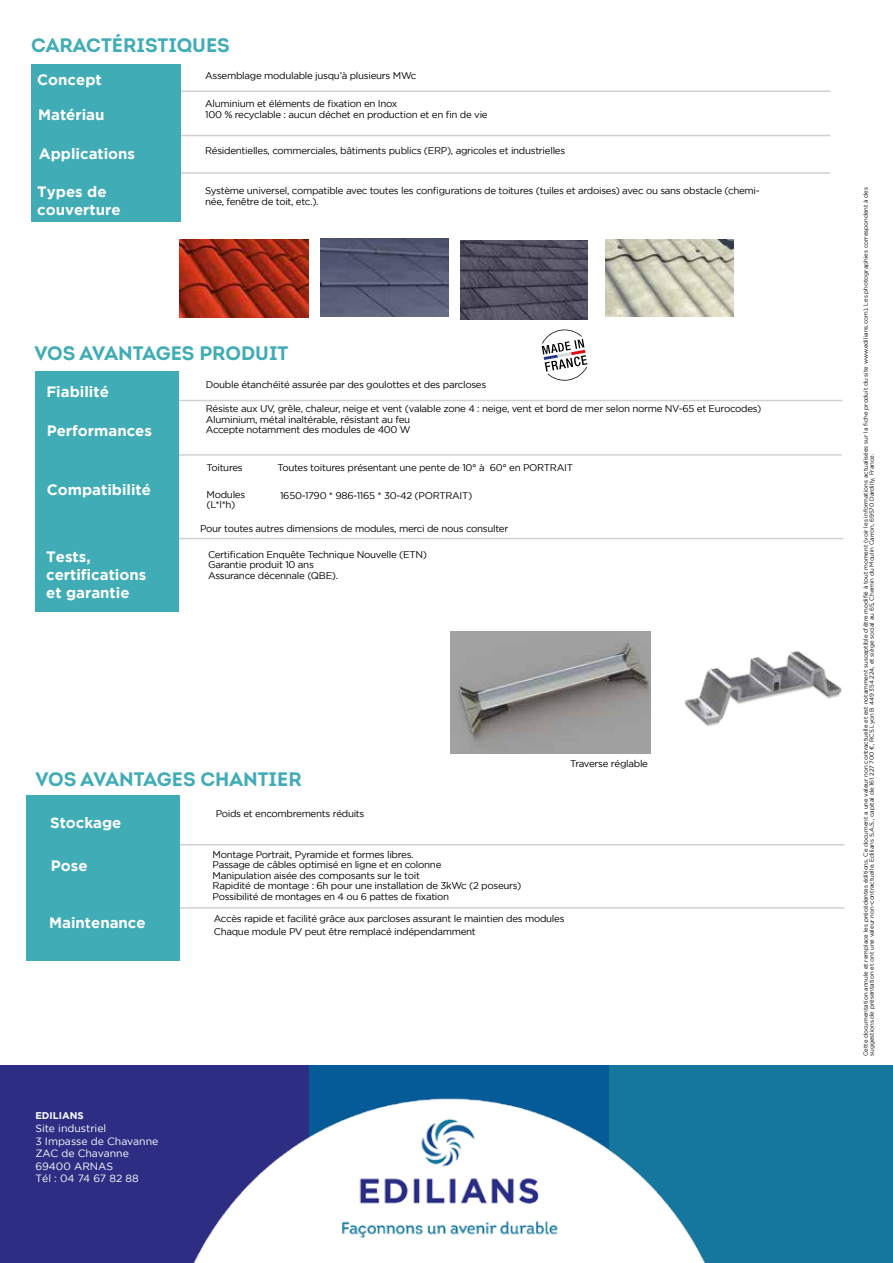
<style>
.page{position:relative;width:893px;height:1263px;background:#fff}
.page>*{position:absolute;margin:0;border:0;box-sizing:border-box;transform-origin:0 0}
.t1{font:700 19.5px "Intro";color:#40acb6}
.t2{font:700 15px/18px "Gotham";color:#fff}
.t3{font:10.5px/12.6px "Gotham";color:#fff}
.t4{font:9.75px/10.5px "Gotham";letter-spacing:-.03em;color:#000}
.t5{font:700 9.75px "Gotham";color:#fff}
.t6{font:6px/6px "Gotham";color:#000}
</style>
<div class="page">
<hr style="left:90px;top:907px;width:755px;height:2px;background:#d0d0d0">
<hr style="left:90px;top:844px;width:755px;height:1px;background:#d0d0d0">
<hr style="left:88px;top:538px;width:755px;height:1px;background:#d0d0d0">
<hr style="left:88px;top:454px;width:753px;height:2px;background:#d0d0d0">
<hr style="left:89px;top:400px;width:753px;height:1px;background:#d0d0d0">
<hr style="left:77px;top:172px;width:753px;height:2px;background:#d0d0d0">
<hr style="left:77px;top:135px;width:753px;height:1px;background:#d0d0d0">
<hr style="left:77px;top:90px;width:753px;height:2px;background:#d0d0d0">
<div style="left:27px;top:796px;width:153px;height:165px;background:#40acb6"></div>
<div style="left:36px;top:371px;width:143px;height:241px;background:#40acb6"></div>
<div style="left:31px;top:64px;width:149px;height:158px;background:#40acb6"></div>
<img style="left:451px;top:631px;width:200px;height:123px">
<img style="left:321px;top:239px;width:128px;height:78px">
<img style="left:180px;top:240px;width:128px;height:78px">
<img style="left:460px;top:241px;width:127px;height:78px">
<img style="left:605px;top:240px;width:128px;height:76px">
<div style="left:308px;top:1065px;width:302px;height:198px;background:#055b97"></div>
<div style="left:0;top:1065px;width:308px;height:198px;background:#2d2e83"></div>
<div style="left:610px;top:1065px;width:283px;height:198px;background:#15779d"></div>
<img style="left:193px;top:1084px;width:513px;height:179px">
<svg style="left:542px;top:329px;width:45px;height:52px"></svg>
<img style="left:646px;top:631px;width:196px;height:114px">
<h1 class="t1" style="left:31px;top:33px;width:200px">CARACTÉRISTIQUES</h1>
<h2 class="t2" style="left:37px;top:70px;width:66px">Concept</h2>
<p class="t4" style="left:205px;top:71px;width:213px">Assemblage modulable jusqu’à plusieurs MWc</p>
<h2 class="t2" style="left:38px;top:106px;width:68px">Matériau</h2>
<p class="t4" style="left:205px;top:98px;width:284px">Aluminium et éléments de fixation en Inox<br>100 % recyclable : aucun déchet en production et en fin de vie</p>
<h2 class="t2" style="left:39px;top:144px;width:98px">Applications</h2>
<p class="t4" style="left:205px;top:145px;width:362px">Résidentielles, commerciales, bâtiments publics (ERP), agricoles et industrielles</p>
<h2 class="t2" style="left:37px;top:182px;width:85px">Types de couverture</h2>
<p class="t4" style="left:205px;top:185px;width:556px">Système universel, compatible avec toutes les configurations de toitures (tuiles et ardoises) avec ou sans obstacle (chemi&shy;née, fenêtre de toit, etc.).</p>
<h1 class="t1" style="left:34px;top:340px;width:255px">VOS AVANTAGES PRODUIT</h1>
<h2 class="t2" style="left:46px;top:382px;width:64px">Fiabilité</h2>
<h2 class="t2" style="left:47px;top:421px;width:107px">Performances</h2>
<h2 class="t2" style="left:47px;top:480px;width:106px">Compatibilité</h2>
<h2 class="t2" style="left:46px;top:547px;width:102px">Tests, certifications et garantie</h2>
<p class="t4" style="left:206px;top:379px;width:282px">Double étanchéité assurée par des goulottes et des parcloses</p>
<p class="t4" style="left:206px;top:404px;width:557px">Résiste aux UV, grêle, chaleur, neige et vent (valable zone 4 : neige, vent et bord de mer selon norme NV-65 et Eurocodes)<br>Aluminium, métal inaltérable, résistant au feu<br>Accepte notamment des modules de 400 W</p>
<p class="t4" style="left:207px;top:462px;width:38px">Toitures</p>
<p class="t4" style="left:278px;top:462px;width:297px">Toutes toitures présentant une pente de 10° à 60° en PORTRAIT</p>
<p class="t4" style="left:207px;top:489px;width:40px">Modules</p>
<p class="t4" style="left:280px;top:490px;width:194px">1650-1790 * 986-1165 * 30-42 (PORTRAIT)</p>
<p class="t4" style="left:207px;top:499px;width:30px">(L*l*h)</p>
<p class="t4" style="left:200px;top:523px;width:310px">Pour toutes autres dimensions de modules, merci de nous consulter</p>
<p class="t4" style="left:208px;top:549px;width:221px">Certification Enquête Technique Nouvelle (ETN)<br>Garantie produit 10 ans<br>Assurance décennale (QBE).</p>
<p class="t4" style="left:570px;top:758px;width:79px">Traverse réglable</p>
<h1 class="t1" style="left:36px;top:767px;width:268px">VOS AVANTAGES CHANTIER</h1>
<h2 class="t2" style="left:50px;top:814px;width:73px">Stockage</h2>
<h2 class="t2" style="left:51px;top:856px;width:38px">Pose</h2>
<p class="t4" style="left:216px;top:808px;width:150px">Poids et encombrements réduits</p>
<p class="t4" style="left:213px;top:849px;width:310px">Montage Portrait, Pyramide et formes libres.<br>Passage de câbles optimisé en ligne et en colonne<br>Manipulation aisée des composants sur le toit<br>Rapidité de montage : 6h pour une installation de 3kWc (2 poseurs)<br>Possibilité de montages en 4 ou 6 pattes de fixation</p>
<h2 class="t2" style="left:49px;top:914px;width:98px">Maintenance</h2>
<p class="t4" style="left:214px;top:913px;width:352px">Accès rapide et facilité grâce aux parcloses assurant le maintien des modules</p>
<p class="t4" style="left:214px;top:926px;width:264px">Chaque module PV peut être remplacé indépendamment</p>
<p class="t5" style="left:35px;top:1110px;width:50px">EDILIANS</p>
<p class="t3" style="left:35px;top:1122px;width:124px">Site industriel<br>3 Impasse de Chavanne<br>ZAC de Chavanne<br>69400 ARNAS<br>Tél : 04 74 67 82 88</p>
<p class="t6" style="left:862px;top:1056px;width:870px;rotate:-90deg">Cette documentation annule et remplace les précédentes éditions. Ce document a une valeur non contractuelle et est notamment susceptible d’être modifié à tout moment (voir les informations actualisées sur la fiche produit du site www.edilians.com). Les photographies correspondent à des suggestions de présentation et ont une valeur non-contractuelle. Edilians S.A.S., capital de 161 227 700 ¤, RCS Lyon B 449 354 224, et siège social au 65, Chemin du Moulin Carron, 69570 Dardilly, France.</p>
</div>
